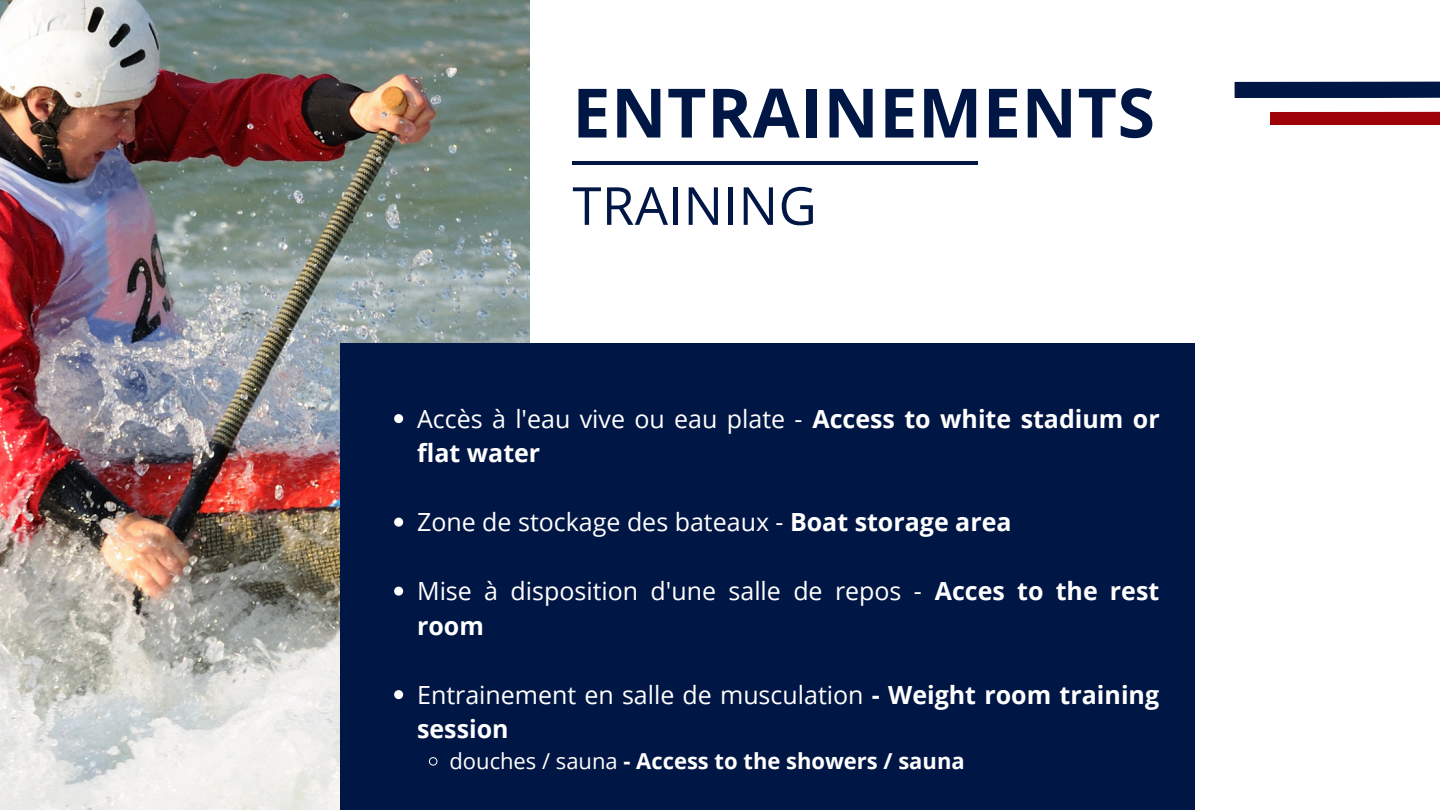
<style>
.page{position:relative;width:1440px;height:810px;background:#fff}
.page>*{position:absolute;margin:0;border:0;box-sizing:border-box;transform-origin:0 0}
.t1{font:700 68.1px "Open Sans";letter-spacing:.01em;color:#001644}
.t2{font:52.5px "Open Sans";letter-spacing:.01em;color:#001644}
.t3{font:25px/34.5px "Open Sans";color:#fff}
.t4{font:700 25px/34.5px "Open Sans";color:#fff}
.t5{font:700 22px "Open Sans";color:#fff}
.s1{font-weight:400}
.s2{font-weight:700}
</style>
<div class="page">
<img style="left:0;top:0;width:530px;height:810px">
<div style="left:340px;top:343px;width:855px;height:467px;background:#001644"></div>
<hr style="left:572px;top:161px;width:406px;height:3px;background:#001644">
<svg style="left:394px;top:414px;width:9px;height:9px"></svg>
<svg style="left:394px;top:518px;width:9px;height:9px"></svg>
<svg style="left:394px;top:587px;width:9px;height:9px"></svg>
<svg style="left:394px;top:690px;width:9px;height:9px"></svg>
<svg style="left:429px;top:757px;width:9px;height:9px"></svg>
<svg style="left:1234px;top:81px;width:206px;height:44px"></svg>
<p class="t1" style="left:572px;top:65px;width:584px">ENTRAINEMENTS</p>
<p class="t2" style="left:572px;top:169px;width:246px">TRAINING</p>
<p class="t4" style="left:417px;top:401px;width:744px"><span class="s1">Accès à l'eau vive ou eau plate -</span> Access to white stadium or flat water</p>
<p class="t3" style="left:417px;top:504px;width:596px">Zone de stockage des bateaux - <span class="s2">Boat storage area</span></p>
<p class="t3" style="left:417px;top:573px;width:744px">Mise à disposition d'une salle de repos - <span class="s2">Acces to the rest room</span></p>
<p class="t3" style="left:417px;top:677px;width:744px">Entrainement en salle de musculation <span class="s2">- Weight room training session</span></p>
<p class="t5" style="left:449px;top:745px;width:517px"><span class="s1">douches / sauna</span> - Access to the showers / sauna</p>
</div>
